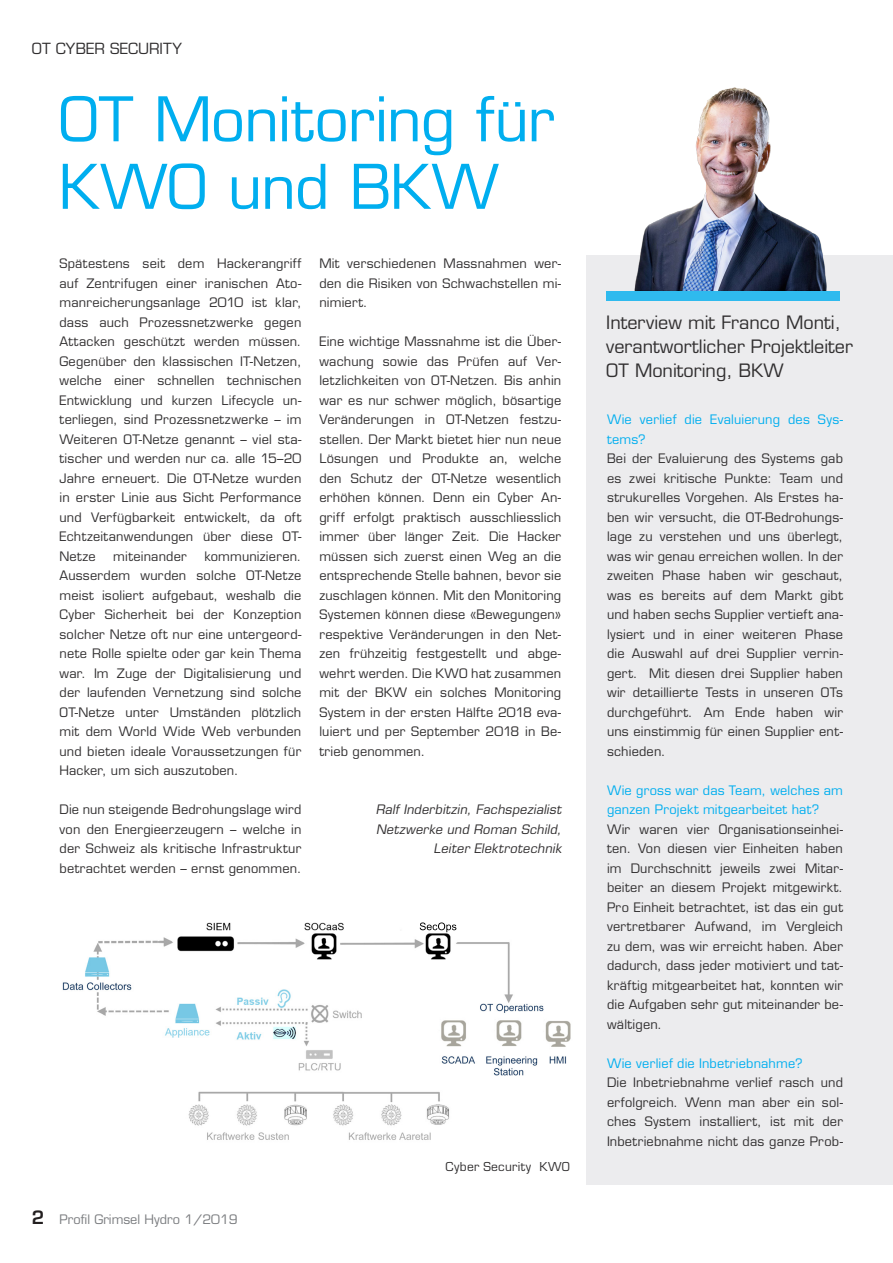
<style>
.page{position:relative;width:893px;height:1263px;background:#fff}
.page>*{position:absolute;margin:0;border:0;box-sizing:border-box;transform-origin:0 0}
.TITEL_2-zeilig{font:60px "Eurostile LT Std";letter-spacing:-.01em;color:#00aeef}
.Zwischentitel_Projek{font:18px/24px "Eurostile LT Std";color:#312f30}
.t1{font:15px "Eurostile LT Std";letter-spacing:.005em;color:#312f30}
.Absatz_Text{font:12.75px/19.5px "Eurostile LT Std";letter-spacing:.015em;color:#312f30;text-align:justify}
.Fragen_Interview_bla{font:12.75px/19.5px "Eurostile LT Std";letter-spacing:.015em;color:#00aeef}
.Autor-kursiv{font:italic 12.75px/19.5px "Eurostile LT Std";color:#312f30;text-align:right}
.t2{font:12.75px "Eurostile LT Std";color:#7a7c7f}
.Bildlegenden{font:12px "Eurostile LT Std";letter-spacing:.02em;color:#312f30}
.s1{font-weight:600;font-size:18px;color:#231f20}
</style>
<div class="page">
<div style="left:587px;top:255px;width:306px;height:930px;background:#ececee"></div>
<img style="left:634px;top:87px;width:193px;height:204px">
<img style="left:62px;top:922px;width:509px;height:218px">
<div style="left:606px;top:291px;width:234px;height:9px;background:#2fbaee"></div>
<p class="t1" style="left:32px;top:39px;width:152px">OT CYBER SECURITY</p>
<p class="TITEL_2-zeilig" style="left:58px;top:83px;width:498px">OT Monitoring für</p>
<p class="TITEL_2-zeilig" style="left:58px;top:151px;width:442px">KWO und BKW</p>
<p class="Absatz_Text" style="left:60px;top:254px;width:243px">Spätestens seit dem Hackerangriff auf Zentrifugen einer iranischen Ato&shy;manreicherungsanlage 2010 ist klar, dass auch Prozessnetzwerke gegen Attacken geschützt werden müssen.<br>Gegenüber den klassischen IT-Netzen, welche einer schnellen technischen Entwicklung und kurzen Lifecycle un&shy;terliegen, sind Prozessnetzwerke – im Weiteren OT-Netze genannt – viel sta&shy;tischer und werden nur ca. alle 15–20<br>Jahre erneuert. Die OT-Netze wurden in erster Linie aus Sicht Performance und Verfügbarkeit entwickelt, da oft Echtzeitanwendungen über diese OT-Netze</p>
<p class="Absatz_Text" style="left:60px;top:546px;width:243px;text-indent:145px">kommunizieren.<br>Ausserdem wurden solche OT-Netze meist isoliert aufgebaut, weshalb die Cyber Sicherheit bei der Konzeption solcher Netze oft nur eine untergeord&shy;nete Rolle spielte oder gar kein Thema war. Im Zuge der Digitalisierung und der laufenden Vernetzung sind solche OT-Netze unter Umständen plötzlich mit dem World Wide Web verbunden und bieten ideale Voraussetzungen für Hacker, um sich auszutoben.</p>
<p class="Absatz_Text" style="left:60px;top:800px;width:243px">Die nun steigende Bedrohungslage wird von den Energieerzeugern – welche in der Schweiz als kritische Infrastruktur betrachtet werden – ernst genommen.</p>
<p class="Absatz_Text" style="left:113px;top:546px;width:75px">miteinander</p>
<p class="Absatz_Text" style="left:319px;top:254px;width:243px">Mit verschiedenen Massnahmen wer&shy;den die Risiken von Schwachstellen mi&shy;nimiert.</p>
<p class="Absatz_Text" style="left:319px;top:332px;width:243px">Eine wichtige Massnahme ist die Über&shy;wachung sowie das Prüfen auf Ver&shy;letzlichkeiten von OT-Netzen. Bis anhin war es nur schwer möglich, bösartige Veränderungen in OT-Netzen festzu&shy;stellen. Der Markt bietet hier nun neue Lösungen und Produkte an, welche den Schutz der OT-Netze wesentlich erhöhen können. Denn ein Cyber An&shy;griff erfolgt praktisch ausschliesslich immer über länger Zeit. Die Hacker müssen sich zuerst einen Weg an die entsprechende Stelle bahnen, bevor sie zuschlagen können. Mit den Monitoring Systemen können diese «Bewegungen» respektive Veränderungen in den Net&shy;zen frühzeitig festgestellt und abge&shy;wehrt werden. Die KWO hat zusammen mit der BKW ein solches Monitoring System in der ersten Hälfte 2018 eva&shy;luiert und per September 2018 in Be&shy;trieb genommen.</p>
<p class="Autor-kursiv" style="left:376px;top:800px;width:190px">Ralf Inderbitzin, Fachspezialist<br>Netzwerke und Roman Schild,<br>Leiter Elektrotechnik</p>
<p class="t2" style="left:32px;top:1211px;width:207px"><span class="s1">2</span> Profil Grimsel Hydro 1/2019</p>
<p class="Bildlegenden" style="left:446px;top:1159px;width:126px">Cyber Security KWO</p>
<p class="Zwischentitel_Projek" style="left:606px;top:310px;width:248px">Interview mit Franco Monti, verantwortlicher Projektleiter<br>OT Monitoring, BKW</p>
<p class="Fragen_Interview_bla" style="left:607px;top:410px;width:237px">Wie verlief die Evaluierung des Sys&shy;tems?</p>
<p class="Absatz_Text" style="left:607px;top:449px;width:237px">Bei der Evaluierung des Systems gab es zwei kritische Punkte: Team und strukurelles Vorgehen. Als Erstes ha&shy;ben wir versucht, die OT-Bedrohungs&shy;lage zu verstehen und uns überlegt, was wir genau erreichen wollen. In der zweiten Phase haben wir geschaut, was es bereits auf dem Markt gibt und haben sechs Supplier vertieft ana&shy;lysiert und in einer weiteren Phase die Auswahl auf drei Supplier verrin&shy;gert. Mit diesen drei Supplier haben wir detaillierte Tests in unseren OTs durchgeführt. Am Ende haben wir uns einstimmig für einen Supplier ent&shy;schieden.</p>
<p class="Fragen_Interview_bla" style="left:607px;top:780px;width:237px">Wie gross war das Team, welches am ganzen Projekt mitgearbeitet hat?</p>
<p class="Absatz_Text" style="left:607px;top:819px;width:238px">Wir waren vier Organisationseinhei&shy;ten. Von diesen vier Einheiten haben im Durchschnitt jeweils zwei Mitar&shy;beiter an diesem Projekt mitgewirkt.<br>Pro Einheit betrachtet, ist das ein gut vertretbarer Aufwand, im Vergleich zu dem, was wir erreicht haben. Aber dadurch, dass jeder motiviert und tat&shy;kräftig mitgearbeitet hat, konnten wir die Aufgaben sehr gut miteinander be&shy;wältigen.</p>
<p class="Fragen_Interview_bla" style="left:607px;top:1053px;width:197px">Wie verlief die Inbetriebnahme?</p>
<p class="Absatz_Text" style="left:607px;top:1073px;width:238px">Die Inbetriebnahme verlief rasch und erfolgreich. Wenn man aber ein sol&shy;ches System installiert, ist mit der Inbetriebnahme nicht das ganze Prob-</p>
</div>
